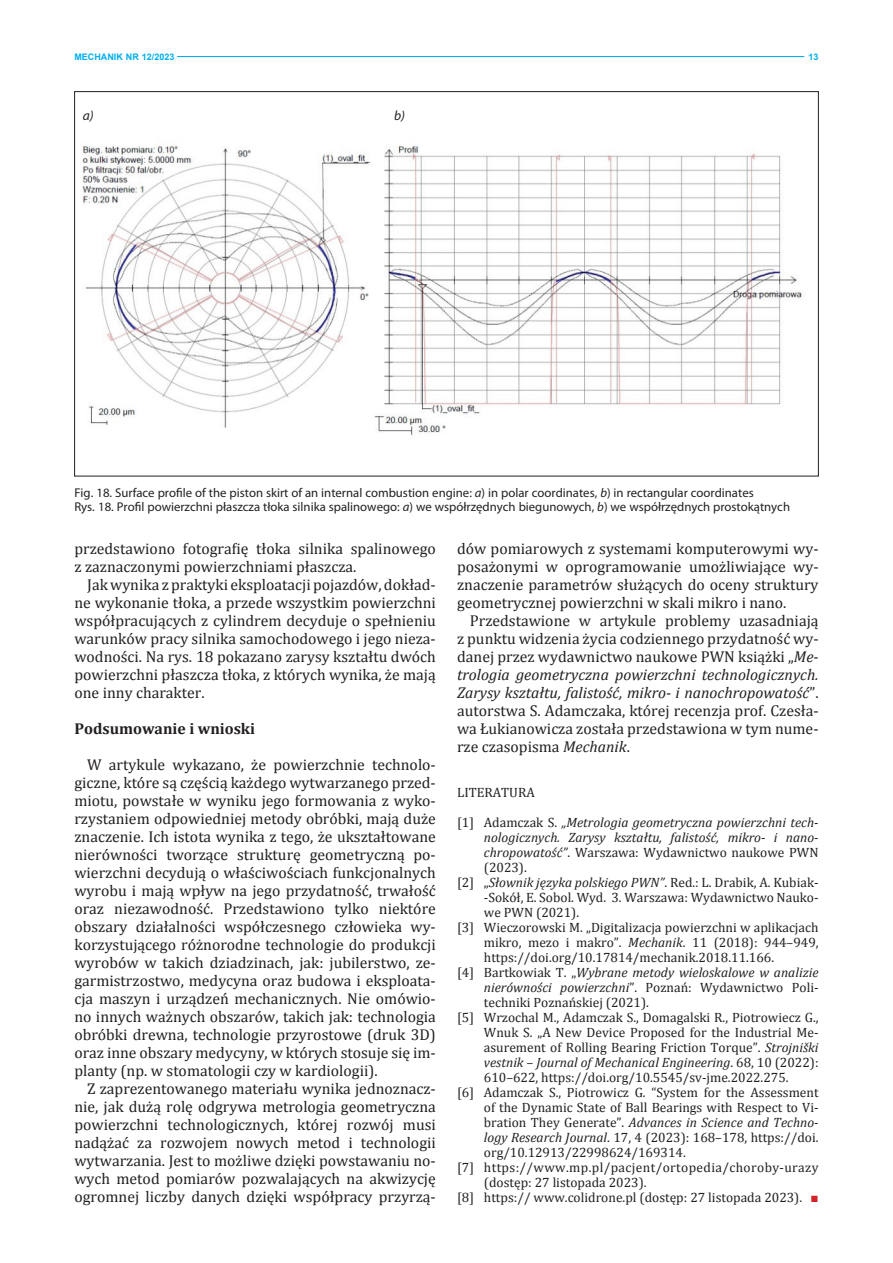
<style>
.page{position:relative;width:893px;height:1263px;background:#fff}
.page>*{position:absolute;margin:0;border:0;box-sizing:border-box;transform-origin:0 0}
.tekst{font:15.75px/18px "Cambria";color:#231f20;text-align:justify}
.tytulik{font:700 15.75px "Cambria";color:#231f20}
.LITERATURA_2{font:13.5px/15px "Cambria";color:#231f20;text-align:justify}
.LITERATURA_2-2{font:italic 13.5px/15px "Cambria";color:#231f20;text-align:justify}
.LITERATURA_2-3{font:13.5px/15px "Cambria";letter-spacing:.025em;color:#231f20}
.literki{font:italic 13.5px "Myriad Pro";color:#231f20}
.rysunek{font:12.75px "Myriad Pro";color:#231f20}
.t1{font:700 9px "Arial";color:#00aeef}
.s1{font-style:italic}
.s2{font-style:normal}
.s3{font-family:"Arial";color:#d1232a}
</style>
<div class="page">
<img style="left:83px;top:145px;width:720px;height:291px">
<hr style="left:177px;top:56px;width:627px;height:1px;background:#00aeef">
<p class="t1" style="left:74px;top:51px;width:102px">MECHANIK NR 12/2023</p>
<p class="t1" style="left:808px;top:51px;width:12px">13</p>
<p class="literki" style="left:83px;top:107px;width:12px">a)</p>
<p class="literki" style="left:394px;top:107px;width:12px">b)</p>
<p class="rysunek" style="left:74px;top:485px;width:681px">Fig. 18. Surface profile of the piston skirt of an internal combustion engine: <span class="s1">a</span>) in polar coordinates, <span class="s1">b</span>) in rectangular coordinates</p>
<p class="rysunek" style="left:74px;top:499px;width:717px">Rys. 18. Profil powierzchni płaszcza tłoka silnika spalinowego: <span class="s1">a</span>) we współrzędnych biegunowych, <span class="s1">b</span>) we współrzędnych prostokątnych</p>
<p class="tekst" style="left:74px;top:539px;width:363px">przedstawiono fotografię tłoka silnika spalinowego z zaznaczonymi powierzchniami płaszcza.</p>
<p class="tekst" style="left:74px;top:575px;width:363px;text-indent:13px">Jakwynika z praktyki eksploatacji pojazdów, dokład&shy;ne wykonanie tłoka, a przede wszystkim powierzchni współpracujących z cylindrem decyduje o spełnieniu warunków pracy silnika samochodowego i jego nieza&shy;wodności. Na rys. 18 pokazano zarysy kształtu dwóch powierzchni płaszcza tłoka, z których wynika, że mają one inny charakter.</p>
<p class="tytulik" style="left:74px;top:717px;width:182px">Podsumowanie i wnioski</p>
<p class="tekst" style="left:74px;top:755px;width:363px;text-indent:13px">W artykule wykazano, że powierzchnie technolo&shy;giczne, które są częścią każdego wytwarzanego przed&shy;miotu, powstałe w wyniku jego formowania z wyko&shy;rzystaniem odpowiedniej metody obróbki, mają duże znaczenie. Ich istota wynika z tego, że ukształtowane nierówności tworzące strukturę geometryczną po&shy;wierzchni decydują o właściwościach funkcjonalnych wyrobu i mają wpływ na jego przydatność, trwałość oraz niezawodność. Przedstawiono tylko niektóre obszary działalności współczesnego człowieka wy&shy;korzystującego różnorodne technologie do produkcji wyrobów w takich dziadzinach, jak: jubilerstwo, ze&shy;garmistrzostwo, medycyna oraz budowa i eksploata&shy;cja maszyn i urządzeń mechanicznych. Nie omówio&shy;no innych ważnych obszarów, takich jak: technologia obróbki drewna, technologie przyrostowe (druk 3D) oraz inne obszary medycyny, w których stosuje się im&shy;planty (np. w stomatologii czy w kardiologii).</p>
<p class="tekst" style="left:74px;top:1079px;width:363px;text-indent:13px">Z zaprezentowanego materiału wynika jednoznacz&shy;nie, jak dużą rolę odgrywa metrologia geometryczna powierzchni technologicznych, której rozwój musi nadążać za rozwojem nowych metod i technologii wytwarzania. Jest to możliwe dzięki powstawaniu no&shy;wych metod pomiarów pozwalających na akwizycję ogromnej liczby danych dzięki współpracy przyrzą-</p>
<p class="tekst" style="left:457px;top:539px;width:363px">dów pomiarowych z systemami komputerowymi wy&shy;posażonymi w oprogramowanie umożliwiające wy&shy;znaczenie parametrów służących do oceny struktury geometrycznej powierzchni w skali mikro i nano.</p>
<p class="tekst" style="left:457px;top:611px;width:363px;text-indent:13px">Przedstawione w artykule problemy uzasadniają z punktu widzenia życia codziennego przydatność wy&shy;danej przez wydawnictwo naukowe PWN książki „<span class="s1">Me&shy;trologia geometryczna powierzchni technologicznych.<br>Zarysy kształtu, falistość, mikro- i nanochropowatość</span>”. autorstwa S. Adamczaka, której recenzja prof. Czesła&shy;wa Łukianowicza została przedstawiona w tym nume&shy;rze czasopisma <span class="s1">Mechanik</span>.</p>
<p class="LITERATURA_2" style="left:457px;top:785px;width:79px">LITERATURA</p>
<p class="LITERATURA_2-2" style="left:484px;top:814px;width:336px;text-indent:-27px"><span class="s2">[1] Adamczak S.</span> „Metrologia geometryczna powierzchni tech&shy;nologicznych. Zarysy kształtu, falistość, mikro- i nano&shy;chropowatość”<span class="s2">. Warszawa: Wydawnictwo naukowe PWN (2023).</span></p>
<p class="LITERATURA_2" style="left:484px;top:875px;width:336px;text-indent:-27px">[2] „<span class="s1">Słownik języka polskiego PWN”</span>. Red.: L. Drabik, A. Kubiak--Sokół, E. Sobol. Wyd. 3. Warszawa: Wydawnictwo Nauko&shy;we PWN (2021).</p>
<p class="LITERATURA_2" style="left:484px;top:920px;width:336px;text-indent:-27px">[3] Wieczorowski M. „Digitalizacja powierzchni w aplikacjach mikro, mezo i makro”. <span class="s1">Mechanik</span>. 11 (2018): 944–949, https://doi.org/10.17814/mechanik.2018.11.166.</p>
<p class="LITERATURA_2" style="left:484px;top:965px;width:336px;text-indent:-27px">[4] Bartkowiak T. „<span class="s1">Wybrane metody wieloskalowe w analizie nierówności powierzchni</span>”. Poznań: Wydawnictwo Poli&shy;techniki Poznańskiej (2021).</p>
<p class="LITERATURA_2" style="left:484px;top:1010px;width:336px;text-indent:-27px">[5] Wrzochal M., Adamczak S., Domagalski R., Piotrowiecz G., Wnuk S. „A New Device Proposed for the Industrial Me&shy;asurement of Rolling Bearing Friction Torque”. <span class="s1">Strojniški vestnik – Journal of Mechanical Engineering</span>. 68, 10 (2022):<br>610–622, https://doi.org/10.5545/sv-jme.2022.275.</p>
<p class="LITERATURA_2" style="left:484px;top:1085px;width:336px;text-indent:-27px">[6] Adamczak S., Piotrowicz G. “System for the Assessment of the Dynamic State of Ball Bearings with Respect to Vi&shy;bration They Generate”. <span class="s1">Advances in Science and Techno&shy;logy Research Journal</span>. 17, 4 (2023): 168–178, https://doi. org/10.12913/22998624/169314.</p>
<p class="LITERATURA_2-3" style="left:484px;top:1160px;width:336px;text-indent:-27px">[7] https://www.mp.pl/pacjent/ortopedia/choroby-urazy (dostęp: 27 listopada 2023).</p>
<p class="LITERATURA_2" style="left:457px;top:1190px;width:363px">[8] https:// www.colidrone.pl (dostęp: 27 listopada 2023). <span class="s3">■</span></p>
</div>
